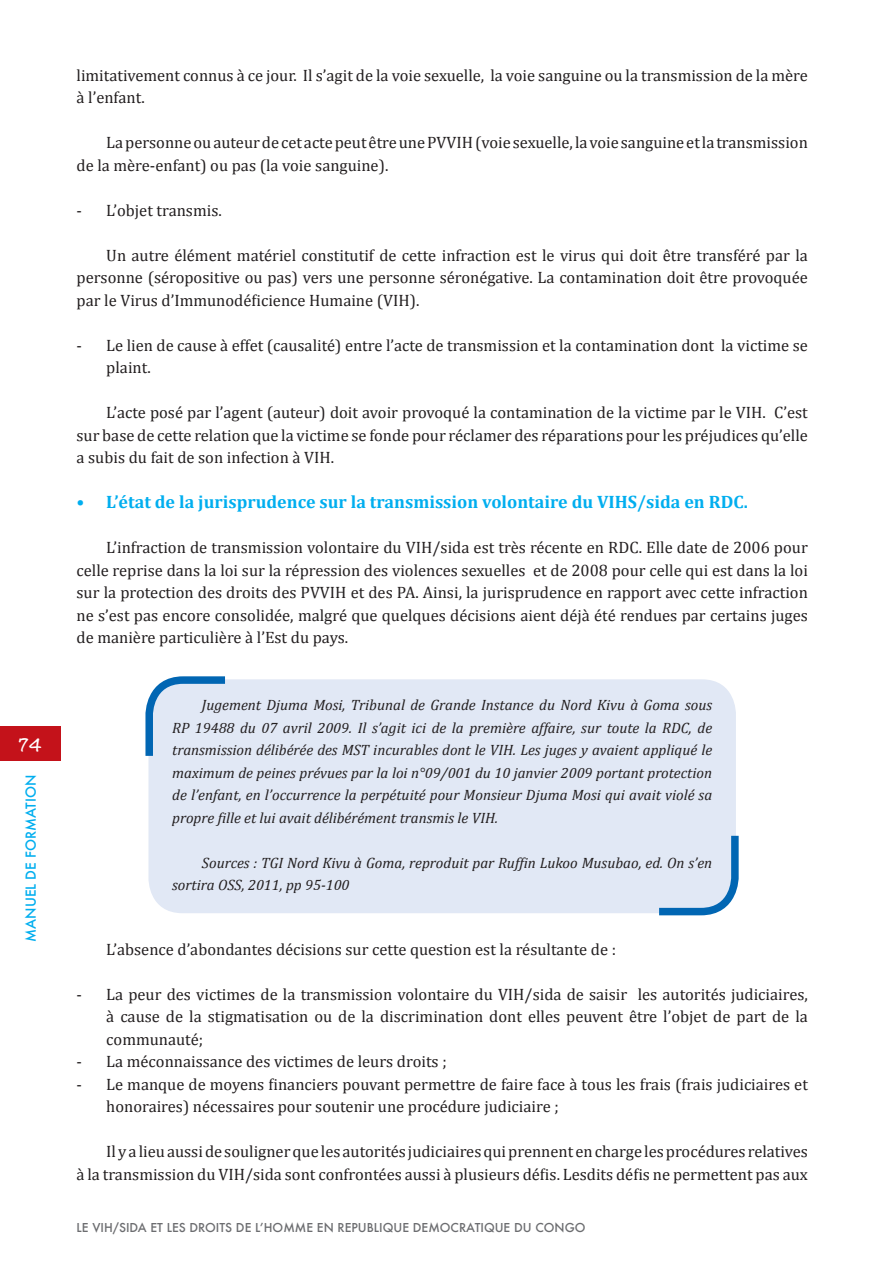
<style>
.page{position:relative;width:893px;height:1263px;background:#fff}
.page>*{position:absolute;margin:0;border:0;box-sizing:border-box;transform-origin:0 0}
.t1{font:700 18px "Cambria";color:#00aeef}
.t2{font:16.5px/22.5px "Cambria";color:#231f20}
.t3{font:italic 15px/22.5px "Cambria";color:#231f20;text-align:justify}
.t4{font:700 15px "Noteworthy";color:#fff}
.t5{font:500 13.5px "Futura";color:#00aeef}
.t6{font:500 12px "Futura";color:#6c6d70}
</style>
<div class="page">
<div style="left:0;top:726px;width:61px;height:34px;background:#c4121a"></div>
<div style="left:148px;top:679px;width:588px;height:234px;background:#e1e8f5;border-radius:34px"></div>
<svg style="left:145px;top:676px;width:80px;height:87px"></svg>
<svg style="left:659px;top:835px;width:80px;height:81px"></svg>
<p class="t4" style="left:19px;top:732px;width:25px">74</p>
<p class="t5" style="left:22px;top:942px;width:169px;rotate:-90deg">MANUEL DE FORMATION</p>
<p class="t2" style="left:77px;top:64px;width:733px">limitativement connus à ce jour. Il s’agit de la voie sexuelle, la voie sanguine ou la transmission de la mère à l’enfant.</p>
<p class="t2" style="left:77px;top:131px;width:733px;text-indent:30px">La personne ou auteur de cet acte peut être une PVVIH (voie sexuelle, la voie sanguine et la transmission de la mère-enfant) ou pas (la voie sanguine).</p>
<p class="t2" style="left:77px;top:199px;width:147px">- L’objet transmis.</p>
<p class="t2" style="left:77px;top:244px;width:733px;text-align:justify;text-indent:30px">Un autre élément matériel constitutif de cette infraction est le virus qui doit être transféré par la personne (séropositive ou pas) vers une personne séronégative. La contamination doit être provoquée par le Virus d’Immunodéficience Humaine (VIH).</p>
<p class="t2" style="left:106px;top:334px;width:703px;text-indent:-30px">- Le lien de cause à effet (causalité) entre l’acte de transmission et la contamination dont la victime se plaint.</p>
<p class="t2" style="left:77px;top:401px;width:733px;text-align:justify;text-indent:30px">L’acte posé par l’agent (auteur) doit avoir provoqué la contamination de la victime par le VIH. C’est sur base de cette relation que la victime se fonde pour réclamer des réparations pour les préjudices qu’elle a subis du fait de son infection à VIH.</p>
<p class="t1" style="left:77px;top:491px;width:673px">• L’état de la jurisprudence sur la transmission volontaire du VIHS/sida en RDC.</p>
<p class="t2" style="left:77px;top:536px;width:733px;text-align:justify;text-indent:30px">L’infraction de transmission volontaire du VIH/sida est très récente en RDC. Elle date de 2006 pour celle reprise dans la loi sur la répression des violences sexuelles et de 2008 pour celle qui est dans la loi sur la protection des droits des PVVIH et des PA. Ainsi, la jurisprudence en rapport avec cette infraction ne s’est pas encore consolidée, malgré que quelques décisions aient déjà été rendues par certains juges de manière particulière à l’Est du pays.</p>
<p class="t3" style="left:172px;top:694px;width:542px;text-indent:30px">Jugement Djuma Mosi, Tribunal de Grande Instance du Nord Kivu à Goma sous RP 19488 du 07 avril 2009. Il s’agit ici de la première affaire, sur toute la RDC, de transmission délibérée des MST incurables dont le VIH. Les juges y avaient appliqué le maximum de peines prévues par la loi n°09/001 du 10 janvier 2009 portant protection de l’enfant, en l’occurrence la perpétuité pour Monsieur Djuma Mosi qui avait violé sa propre fille et lui avait délibérément transmis le VIH.</p>
<p class="t3" style="left:172px;top:851px;width:541px;text-indent:30px">Sources : TGI Nord Kivu à Goma, reproduit par Ruffin Lukoo Musubao, ed. On s’en sortira OSS, 2011, pp 95-100</p>
<p class="t2" style="left:106px;top:938px;width:511px">L’absence d’abondantes décisions sur cette question est la résultante de :</p>
<p class="t2" style="left:106px;top:983px;width:703px;text-align:justify;text-indent:-30px">- La peur des victimes de la transmission volontaire du VIH/sida de saisir les autorités judiciaires, à cause de la stigmatisation ou de la discrimination dont elles peuvent être l’objet de part de la communauté;</p>
<p class="t2" style="left:77px;top:1050px;width:372px">- La méconnaissance des victimes de leurs droits ;</p>
<p class="t2" style="left:106px;top:1073px;width:703px;text-indent:-30px">- Le manque de moyens financiers pouvant permettre de faire face à tous les frais (frais judiciaires et honoraires) nécessaires pour soutenir une procédure judiciaire ;</p>
<p class="t2" style="left:77px;top:1140px;width:733px;text-align:right">Il y a lieu aussi de souligner que les autorités judiciaires qui prennent en charge les procédures relatives<br>à la transmission du VIH/sida sont confrontées aussi à plusieurs défis. Lesdits défis ne permettent pas aux</p>
<p class="t6" style="left:77px;top:1220px;width:510px">LE VIH/SIDA ET LES DROITS DE L’HOMME EN REPUBLIQUE DEMOCRATIQUE DU CONGO</p>
</div>
